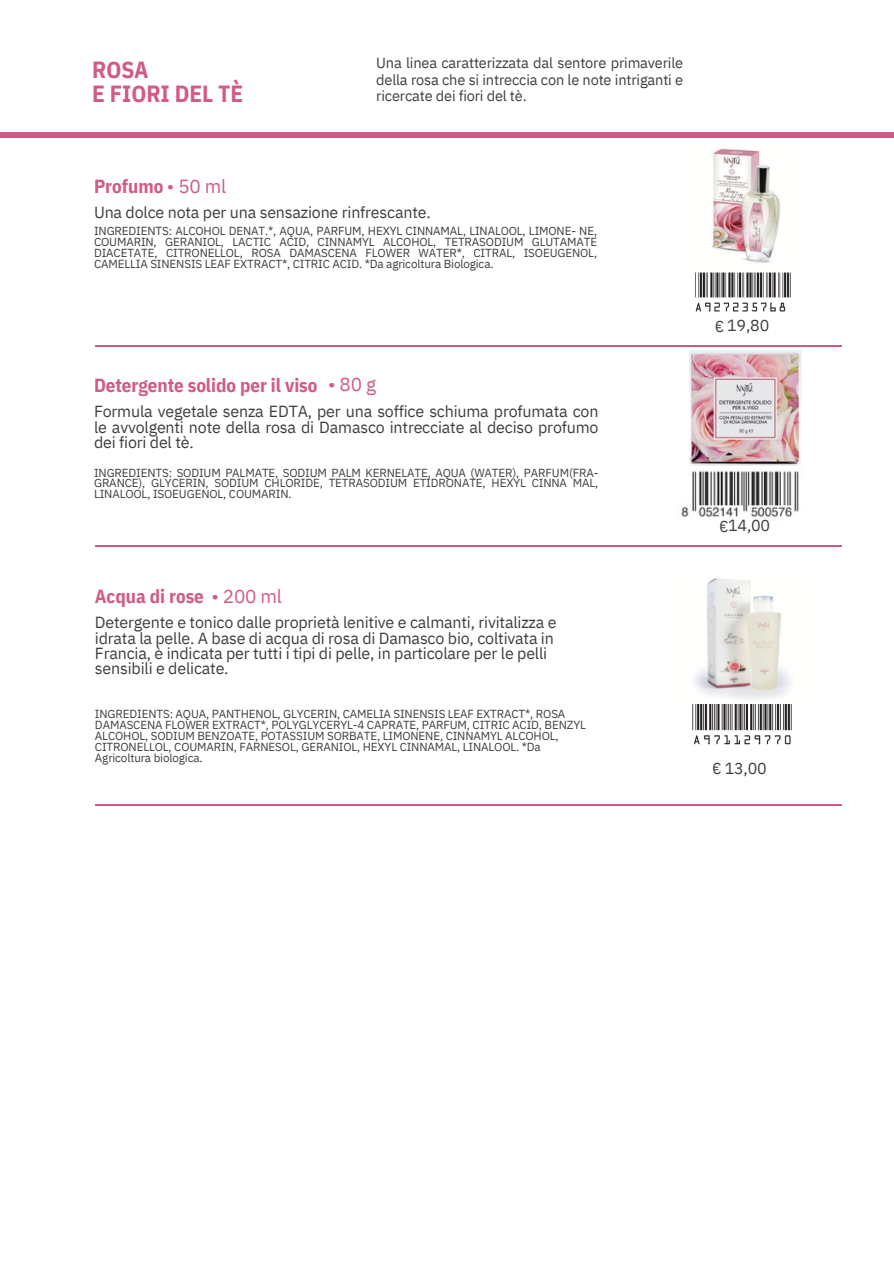
<style>
.page{position:relative;width:894px;height:1264px;background:#fff}
.page>*{position:absolute;margin:0;border:0;box-sizing:border-box;transform-origin:0 0}
.t1{font:700 23.4px/24px "IBM Plex Sans Cond";color:#d25b83}
.t2{font:700 18.9px "IBM Plex Sans Cond";color:#d25b83}
.t3{font:18.9px "IBM Plex Sans";color:#d25b83}
.t4{font:16.05px/15.3px "IBM Plex Sans";letter-spacing:-.01em;color:#3f3e3f}
.t5{font:14.55px/16.4px "IBM Plex Sans";letter-spacing:-.01em;color:#3f3e3f;text-align:justify}
.t6{font:11.7px/10.9px "IBM Plex Sans";letter-spacing:-.01em;color:#3f3e3f;text-align:justify}
.s1{font-family:"IBM Plex Sans";font-weight:400}
.s2{font-family:"IBM Plex Sans Cond"}
</style>
<div class="page">
<img style="left:692px;top:704px;width:100px;height:41px">
<img style="left:694px;top:578px;width:97px;height:121px">
<img style="left:712px;top:148px;width:69px;height:115px">
<div style="left:0;top:132px;width:892px;height:6px;background:#d25b83"></div>
<hr style="left:95px;top:346px;width:746px;height:1px;background:#d25b83">
<img style="left:695px;top:272px;width:96px;height:40px">
<hr style="left:95px;top:804px;width:746px;height:1px;background:#d25b83">
<hr style="left:95px;top:545px;width:746px;height:1px;background:#d25b83">
<img style="left:681px;top:462px;width:121px;height:56px">
<img style="left:689px;top:350px;width:112px;height:115px">
<p class="t1" style="left:92px;top:57px;width:152px">ROSA<br>E FIORI DEL TÈ</p>
<p class="t2" style="left:94px;top:174px;width:134px">Profumo <span class="s1">• 50 ml</span></p>
<p class="t5" style="left:376px;top:55px;width:308px">Una linea caratterizzata dal sentore primaverile della rosa che si intreccia con le note intriganti e ricercate dei fiori del tè.</p>
<h5 class="t4" style="left:94px;top:205px;width:338px">Una dolce nota per una sensazione rinfrescante.</h5>
<p class="t6" style="left:94px;top:225px;width:504px">INGREDIENTS: ALCOHOL DENAT.*, AQUA, PARFUM, HEXYL CINNAMAL, LINALOOL, LIMONE- NE, COUMARIN, GERANIOL, LACTIC ACID, CINNAMYL ALCOHOL, TETRASODIUM GLUTAMATE DIACETATE, CITRONELLOL, ROSA DAMASCENA FLOWER WATER*, CITRAL, ISOEUGENOL, CAMELLIA SINENSIS LEAF EXTRACT*, CITRIC ACID. *Da agricoltura Biologica.</p>
<h4 class="t2" style="left:94px;top:373px;width:225px">Detergente solido per il viso</h4>
<h3 class="t3" style="left:328px;top:371px;width:50px">•80g</h3>
<h2 class="t4" style="left:94px;top:404px;width:506px;text-align:justify">Formula vegetale senza EDTA, per una soffice schiuma profumata con le avvolgenti note della rosa di Damasco intrecciate al deciso profumo dei fiori del tè.</h2>
<h3 class="t6" style="left:94px;top:466px;width:506px">INGREDIENTS: SODIUM PALMATE, SODIUM PALM KERNELATE, AQUA (WATER), PARFUM(FRA-GRANCE), GLYCERIN, SODIUM CHLORIDE, TETRASODIUM ETIDRONATE, HEXYL CINNA MAL, LINALOOL, ISOEUGENOL, COUMARIN.</h3>
<p class="t2" style="left:95px;top:584px;width:188px">Acqua di rose <span class="s1">• 200 ml</span></p>
<h4 class="t4" style="left:95px;top:614px;width:463px">Detergente e tonico dalle proprietà lenitive e calmanti, rivitalizza e idrata la pelle. A base di acqua di rosa di Damasco bio, coltivata in Francia, è indicata per tutti i tipi di pelle, in particolare per le pelli sensibili e delicate.</h4>
<p class="t6" style="left:95px;top:708px;width:492px;text-align:left">INGREDIENTS: AQUA, PANTHENOL, GLYCERIN, CAMELIA SINENSIS LEAF EXTRACT*, ROSA DAMASCENA FLOWER EXTRACT*, POLYGLYCERYL-4 CAPRATE, PARFUM, CITRIC ACID, BENZYL ALCOHOL, SODIUM BENZOATE, POTASSIUM SORBATE, LIMONENE, CINNAMYL ALCOHOL, CITRONELLOL, COUMARIN, FARNESOL, GERANIOL, HEXYL CINNAMAL, LINALOOL. *Da Agricoltura biologica.</p>
<p class="t4" style="left:714px;top:317px;width:56px"><span class="s2">€</span> 19,80</p>
<h4 class="t4" style="left:719px;top:517px;width:52px"><span class="s2">€</span>14,00</h4>
<p class="t4" style="left:712px;top:760px;width:56px"><span class="s2">€</span> 13,00</p>
</div>
